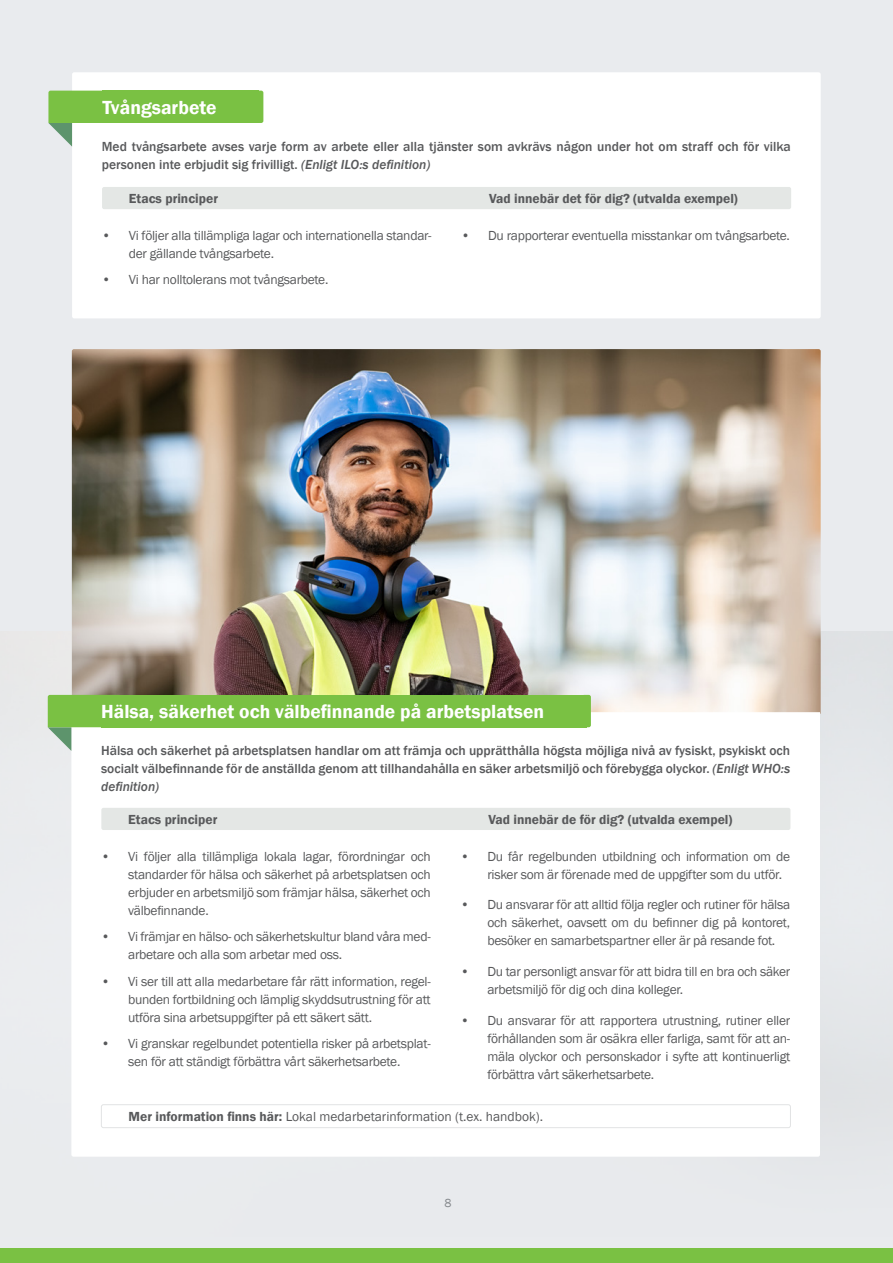
<style>
.page{position:relative;width:893px;height:1263px;background:#fff}
.page>*{position:absolute;margin:0;border:0;box-sizing:border-box;transform-origin:0 0}
.t1{font:600 19.5px "Franklin Gothic";color:#fff}
.t2{font:13.5px/18px "Franklin Gothic";letter-spacing:-.02em;color:#58595b}
.t3{font:500 13.5px/18px "Franklin Gothic";color:#58595b}
.t4{font:600 13.5px "Franklin Gothic";color:#58595b}
.t5{font:13.5px "Franklin Gothic";color:#58595b}
.t6{font:12px "Franklin Gothic";color:#84888c}
.s1{font-style:italic}
.s2{font-weight:600}
</style>
<div class="page">
<div style="left:0;top:0;width:893px;height:1248px;background:#e9ebee"></div>
<div style="left:0;top:1248px;width:893px;height:15px;background:#7ac143"></div>
<div style="left:72px;top:72px;width:749px;height:246px;background:#fff;border-radius:2px"></div>
<div style="left:102px;top:187px;width:689px;height:22px;background:#e4e7e5;border-radius:2px"></div>
<svg style="left:48px;top:91px;width:54px;height:56px"></svg>
<img style="left:72px;top:349px;width:749px;height:365px">
<div style="left:71px;top:712px;width:749px;height:445px;background:#fff"></div>
<div style="left:101px;top:808px;width:689px;height:22px;background:#e4e7e5;border-radius:2px"></div>
<svg style="left:48px;top:695px;width:73px;height:56px;background:#add593"></svg>
<div style="left:101px;top:1104px;width:690px;height:24px;border:1px solid #e2e3e4;border-radius:2px"></div>
<div style="left:102px;top:91px;width:157px;height:32px;background:#7ac143"></div>
<div style="left:254px;top:91px;width:9px;height:32px;background:#7ac143;border-radius:2px"></div>
<div style="left:101px;top:695px;width:486px;height:32px;background:#7ac143"></div>
<div style="left:582px;top:695px;width:9px;height:32px;background:#7ac143;border-radius:2px"></div>
<h1 class="t1" style="left:102px;top:95px;width:116px">Tvångsarbete</h1>
<p class="t3" style="left:102px;top:138px;width:691px">Med tvångsarbete avses varje form av arbete eller alla tjänster som avkrävs någon under hot om straff och för vilka personen inte erbjudit sig frivilligt. <span class="s1">(Enligt ILO:s definition)</span></p>
<p class="t4" style="left:129px;top:190px;width:91px">Etacs principer</p>
<p class="t4" style="left:489px;top:190px;width:250px">Vad innebär det för dig? (utvalda exempel)</p>
<p class="t2" style="left:129px;top:227px;width:304px;text-indent:-27px">• Vi följer alla tillämpliga lagar och internationella standar&shy;der gällande tvångsarbete.</p>
<p class="t2" style="left:102px;top:271px;width:228px">• Vi har nolltolerans mot tvångsarbete.</p>
<p class="t2" style="left:461px;top:227px;width:330px">• Du rapporterar eventuella misstankar om tvångsarbete.</p>
<h1 class="t1" style="left:101px;top:699px;width:445px">Hälsa, säkerhet och välbefinnande på arbetsplatsen</h1>
<p class="t3" style="left:101px;top:741px;width:691px;text-align:justify">Hälsa och säkerhet på arbetsplatsen handlar om att främja och upprätthålla högsta möjliga nivå av fysiskt, psykiskt och socialt välbefinnande för de anställda genom att tillhandahålla en säker arbetsmiljö och förebygga olyckor. <span class="s1">(Enligt WHO:s definition)</span></p>
<p class="t4" style="left:128px;top:811px;width:91px">Etacs principer</p>
<p class="t4" style="left:488px;top:811px;width:246px">Vad innebär de för dig? (utvalda exempel)</p>
<p class="t2" style="left:128px;top:847px;width:304px;text-align:justify;text-indent:-27px">• Vi följer alla tillämpliga lokala lagar, förordningar och standarder för hälsa och säkerhet på arbetsplatsen och erbjuder en arbetsmiljö som främjar hälsa, säkerhet och välbefinnande.</p>
<p class="t2" style="left:128px;top:928px;width:304px;text-indent:-27px">• Vi främjar en hälso- och säkerhetskultur bland våra med&shy;arbetare och alla som arbetar med oss.</p>
<p class="t2" style="left:128px;top:972px;width:304px;text-align:justify;text-indent:-27px">• Vi ser till att alla medarbetare får rätt information, regel&shy;bunden fortbildning och lämplig skyddsutrustning för att utföra sina arbetsuppgifter på ett säkert sätt.</p>
<p class="t2" style="left:101px;top:1035px;width:331px;text-align:center">• Vi granskar regelbundet potentiella risker på arbetsplat&shy;sen för att ständigt förbättra vårt säkerhetsarbete.</p>
<p class="t2" style="left:487px;top:847px;width:304px;text-indent:-27px">• Du får regelbunden utbildning och information om de risker som är förenade med de uppgifter som du utför.</p>
<p class="t2" style="left:487px;top:896px;width:304px;text-align:justify;text-indent:-27px">• Du ansvarar för att alltid följa regler och rutiner för hälsa och säkerhet, oavsett om du befinner dig på kontoret, besöker en samarbetspartner eller är på resande fot.</p>
<p class="t2" style="left:487px;top:963px;width:304px;text-indent:-27px">• Du tar personligt ansvar för att bidra till en bra och säker arbetsmiljö för dig och dina kolleger.</p>
<p class="t2" style="left:487px;top:1012px;width:304px;text-align:justify;text-indent:-27px">• Du ansvarar för att rapportera utrustning, rutiner eller förhållanden som är osäkra eller farliga, samt för att an&shy;mäla olyckor och personskador i syfte att kontinuerligt förbättra vårt säkerhetsarbete.</p>
<p class="t5" style="left:129px;top:1108px;width:416px"><span class="s2">Mer information finns här:</span> Lokal medarbetarinformation (t.ex. handbok).</p>
<p class="t6" style="left:444px;top:1195px;width:9px">8</p>
</div>
